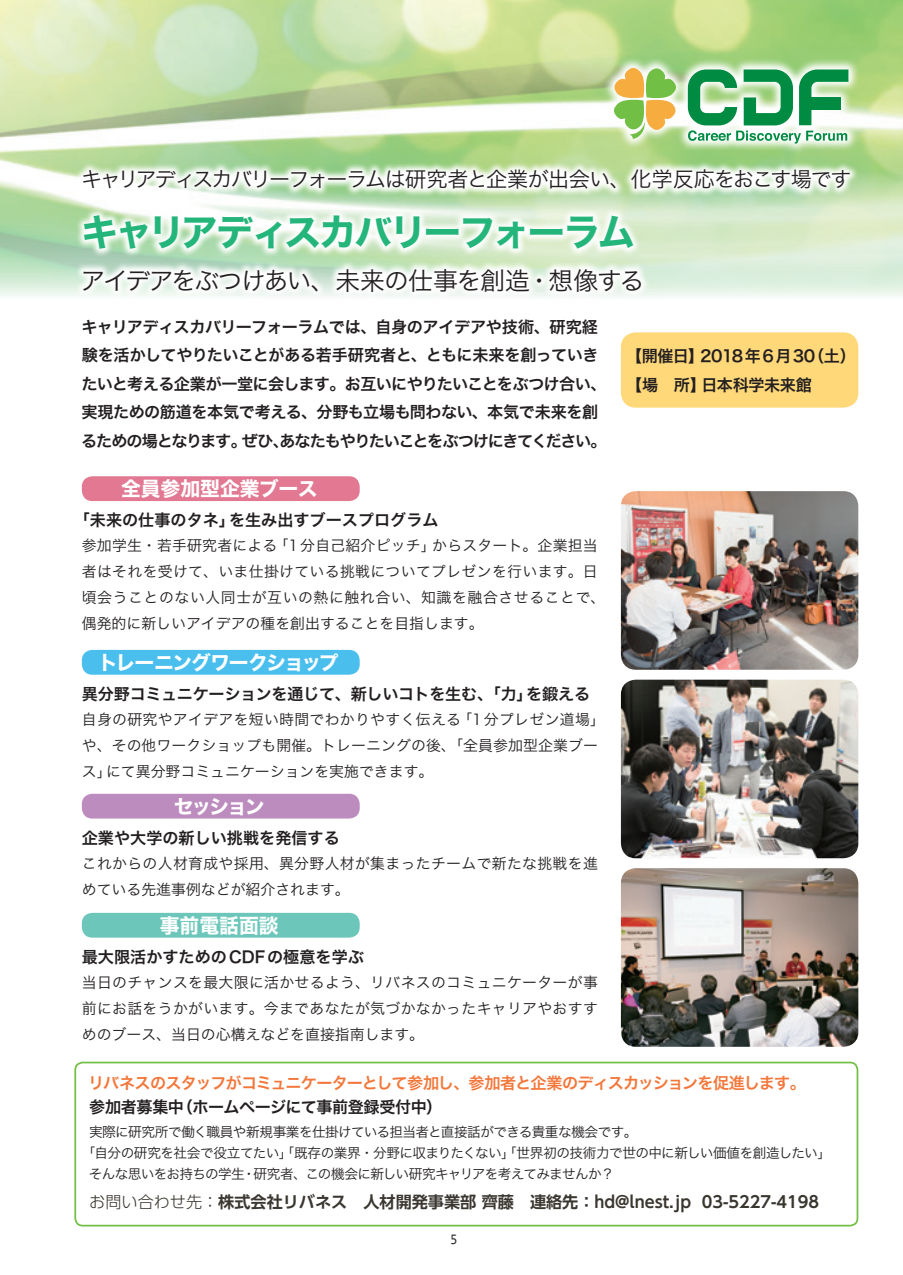
<style>
.page{position:relative;width:903px;height:1275px;background:#fff}
.page>*{position:absolute;margin:0;border:0;box-sizing:border-box;transform-origin:0 0}
.t1{font:37.27px "Hira Kaku Std N W7";letter-spacing:-.07em;color:#24b57b}
.t2{font:24.85px "Hiragino Sans Pr 6 N W3";letter-spacing:-.055em;color:#231f20}
.t3{font:21px "Hiragino Sans Pr 6 N W3";letter-spacing:-.07em;color:#231f20}
.t4{font:19.78px "Hira Kaku Std N W7";letter-spacing:-.06em;color:#fff}
.t5{font:19.78px "Hira Kaku Std N W7";letter-spacing:-.04em;color:#fff}
.t6{font:19.78px "Hira Kaku Std N W7";color:#fff}
.t7{font:16.1px/28.5px "Hiragino Sans Pr 6 N W6";letter-spacing:-.025em;color:#231f20}
.t8{font:16.1px "Hiragino Sans Pr 6 N W6";color:#231f20}
.t9{font:700 16.1px "UD Shin Go Pr 6 N De";color:#3a3630}
.t10{font:16.1px "Hiragino Sans Pr 6 N W6";letter-spacing:-.05em;color:#f3773a}
.t11{font:14.88px/26.1px "Hiragino Sans Pr 6 N W3";letter-spacing:.02em;color:#231f20}
.t12{font:13.65px "Hiragino Sans Pr 6 N W3";letter-spacing:-.04em;color:#231f20}
.t13{font:13.65px "Andale Mono";color:#231f20}
.s1{font-family:"UD Shin Go Pr 6 N";font-weight:300}
</style>
<div class="page">
<div style="left:74px;top:1062px;width:784px;height:164px;border:2px solid #71bf44;border-radius:7px"></div>
<div style="left:621px;top:332px;width:237px;height:76px;background:#fed879;border-radius:15px"></div>
<svg style="left:602px;top:56px;width:257px;height:99px;background:#b7da9b"></svg>
<svg style="left:611px;top:65px;width:68px;height:74px;background:#c6cf83"></svg>
<svg style="left:688px;top:69px;width:160px;height:75px"></svg>
<div style="left:809px;top:97px;width:31px;height:13px;background:#008b43"></div>
<svg style="left:75px;top:161px;width:783px;height:37px"></svg>
<svg style="left:75px;top:260px;width:575px;height:39px"></svg>
<svg style="left:76px;top:207px;width:565px;height:51px"></svg>
<img style="left:621px;top:491px;width:237px;height:179px">
<img style="left:621px;top:680px;width:237px;height:178px">
<img style="left:621px;top:868px;width:237px;height:179px">
<div style="left:82px;top:476px;width:278px;height:25px;background:#e27892;border-radius:10px"></div>
<div style="left:82px;top:650px;width:278px;height:25px;background:#4abfee;border-radius:10px"></div>
<div style="left:82px;top:794px;width:278px;height:25px;background:#bd8cbf;border-radius:10px"></div>
<div style="left:82px;top:913px;width:278px;height:25px;background:#6cc7ba;border-radius:10px"></div>
<h3 class="t3" style="left:81px;top:161px;width:772px">キャリアディスカバリーフォーラムは研究者と企業が出会い、化学反応をおこす場です</h3>
<h1 class="t1" style="left:81px;top:203px;width:555px">キャリアディスカバリーフォーラム</h1>
<h2 class="t2" style="left:80px;top:258px;width:565px">アイデアをぶつけあい、未来の仕事を創造・想像する</h2>
<p class="t7" style="left:81px;top:312px;width:527px">キャリアディスカバリーフォーラムでは、自身のアイデアや技術、研究経験を活かしてやりたいことがある若手研究者と、ともに未来を創っていきたいと考える企業が一堂に会します。お互いにやりたいことをぶつけ合い、実現ための筋道を本気で考える、分野も立場も問わない、本気で未来を創るための場となります。ぜひ、あなたもやりたいことをぶつけにきてください。</p>
<h3 class="t6" style="left:121px;top:473px;width:198px">全員参加型企業ブース</h3>
<p class="t8" style="left:74px;top:506px;width:366px">「未来の仕事のタネ」を生み出すブースプログラム</p>
<p class="t11" style="left:82px;top:532px;width:525px">参加学生・若手研究者による「1分自己紹介ピッチ」からスタート。企業担当者はそれを受けて、いま仕掛けている挑戦についてプレゼンを行います。日頃会うことのない人同士が互いの熱に触れ合い、知識を融合させることで、偶発的に新しいアイデアの種を創出することを目指します。</p>
<h3 class="t4" style="left:98px;top:647px;width:242px">トレーニングワークショップ</h3>
<p class="t7" style="left:82px;top:679px;width:510px">異分野コミュニケーションを通じて、新しいコトを生む、「力」を鍛える</p>
<p class="t11" style="left:82px;top:705px;width:525px">自身の研究やアイデアを短い時間でわかりやすく伝える「1分プレゼン道場」や、その他ワークショップも開催。トレーニングの後、「全員参加型企業ブース」にて異分野コミュニケーションを実施できます。</p>
<h3 class="t5" style="left:174px;top:791px;width:93px">セッション</h3>
<p class="t8" style="left:82px;top:823px;width:259px">企業や大学の新しい挑戦を発信する</p>
<p class="t11" style="left:82px;top:849px;width:517px">これからの人材育成や採用、異分野人材が集まったチームで新たな挑戦を進めている先進事例などが紹介されます。</p>
<h3 class="t5" style="left:160px;top:910px;width:121px">事前電話面談</h3>
<p class="t7" style="left:626px;top:341px;width:231px">【開催日】2018年6月30（土）【場　所】日本科学未来館</p>
<p class="t8" style="left:82px;top:942px;width:284px">最大限活かすためのCDFの極意を学ぶ</p>
<p class="t11" style="left:82px;top:968px;width:517px;text-align:justify">当日のチャンスを最大限に活かせるよう、リバネスのコミュニケーターが事前にお話をうかがいます。今まであなたが気づかなかったキャリアやおすすめのブース、当日の心構えなどを直接指南します。</p>
<p class="t10" style="left:88px;top:1068px;width:719px">リバネスのスタッフがコミュニケーターとして参加し、参加者と企業のディスカッションを促進します。</p>
<p class="t7" style="left:89px;top:1092px;width:355px">参加者募集中（ホームページにて事前登録受付中）</p>
<p class="t12" style="left:89px;top:1119px;width:550px">実際に研究所で働く職員や新規事業を仕掛けている担当者と直接話ができる貴重な機会です。</p>
<p class="t12" style="left:82px;top:1140px;width:751px">「自分の研究を社会で役立てたい」「既存の業界・分野に収まりたくない」「世界初の技術力で世の中に新しい価値を創造したい」</p>
<p class="t12" style="left:89px;top:1161px;width:527px">そんな思いをお持ちの学生・研究者、この機会に新しい研究キャリアを考えてみませんか？</p>
<p class="t9" style="left:89px;top:1188px;width:731px"><span class="s1">お問い合わせ先：</span>株式会社リバネス　人材開発事業部 齊藤　連絡先：hd@lnest.jp 03-5227-4198</p>
<p class="t13" style="left:450px;top:1232px;width:10px">5</p>
</div>
